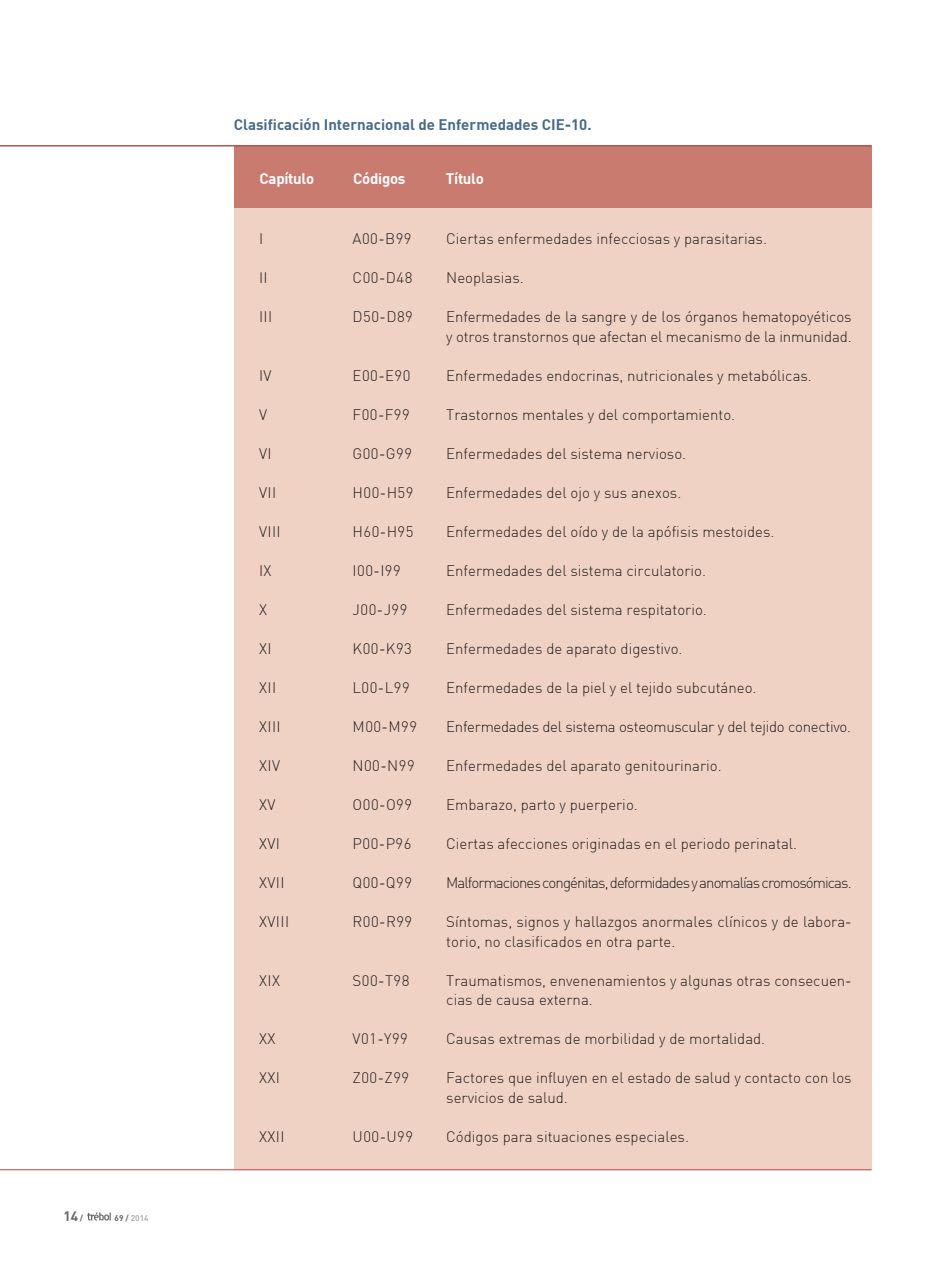
<style>
.page{position:relative;width:935px;height:1263px;background:#fff}
.page>*{position:absolute;margin:0;border:0;box-sizing:border-box;transform-origin:0 0}
.t1{font:300 15px/19.5px "DIN";color:#231f20}
.t2{font:300 15px "DIN";letter-spacing:-.06em;color:#231f20}
.t3{font:300 15px "DIN";letter-spacing:-.02em;color:#231f20}
.t4{font:700 15px "DIN";color:#466b8c}
.t5{font:700 15px "DIN";letter-spacing:-.02em;color:#fff}
.t6{font:700 13.5px "DIN";color:#67686b}
.t7{font:700 8.25px "DIN";color:#aeb0b3}
.s1{font-size:8.25px}
.s2{color:#67686b}
</style>
<div class="page">
<svg style="left:87px;top:1212px;width:24px;height:8px"></svg>
<div style="left:234px;top:146px;width:637px;height:1023px;background:#efd2c4"></div>
<div style="left:234px;top:146px;width:637px;height:61px;background:#c97b6f"></div>
<hr style="left:0;top:145px;width:871px;height:1px;background:#af4a45">
<hr style="left:0;top:1169px;width:871px;height:1px;background:#af4a45">
<p class="t6" style="left:63px;top:1206px;width:21px">14 <span class="s1">/</span></p>
<p class="t7" style="left:115px;top:1211px;width:36px"><span class="s2">69 /</span> 2014</p>
<p class="t4" style="left:234px;top:115px;width:359px">Clasificación Internacional de Enfermedades CIE-10.</p>
<p class="t5" style="left:260px;top:169px;width:56px">Capítulo</p>
<p class="t5" style="left:353px;top:169px;width:54px">Códigos</p>
<p class="t5" style="left:446px;top:169px;width:40px">Título</p>
<p class="t1" style="left:259px;top:229px;width:6px">I</p>
<p class="t1" style="left:352px;top:229px;width:61px">A00-B99</p>
<p class="t1" style="left:259px;top:268px;width:10px">II</p>
<p class="t1" style="left:352px;top:268px;width:61px">C00-D48</p>
<p class="t1" style="left:259px;top:307px;width:15px">III</p>
<p class="t1" style="left:352px;top:307px;width:62px">D50-D89</p>
<p class="t1" style="left:259px;top:366px;width:14px">IV</p>
<p class="t1" style="left:352px;top:366px;width:59px">E00-E90</p>
<p class="t1" style="left:259px;top:405px;width:10px">V</p>
<p class="t1" style="left:352px;top:405px;width:59px">F00-F99</p>
<p class="t1" style="left:259px;top:444px;width:14px">VI</p>
<p class="t1" style="left:352px;top:444px;width:61px">G00-G99</p>
<p class="t1" style="left:259px;top:483px;width:19px">VII</p>
<p class="t1" style="left:352px;top:483px;width:62px">H00-H59</p>
<p class="t1" style="left:259px;top:522px;width:23px">VIII</p>
<p class="t1" style="left:352px;top:522px;width:62px">H60-H95</p>
<p class="t1" style="left:259px;top:561px;width:14px">IX</p>
<p class="t1" style="left:352px;top:561px;width:50px">I00-I99</p>
<p class="t1" style="left:259px;top:600px;width:9px">X</p>
<p class="t1" style="left:352px;top:600px;width:56px">J00-J99</p>
<p class="t1" style="left:259px;top:639px;width:14px">XI</p>
<p class="t1" style="left:352px;top:639px;width:61px">K00-K93</p>
<p class="t1" style="left:259px;top:678px;width:19px">XII</p>
<p class="t1" style="left:352px;top:678px;width:59px">L00-L99</p>
<p class="t1" style="left:259px;top:717px;width:23px">XIII</p>
<p class="t1" style="left:352px;top:717px;width:66px">M00-M99</p>
<p class="t1" style="left:259px;top:756px;width:23px">XIV</p>
<p class="t1" style="left:352px;top:756px;width:64px">N00-N99</p>
<p class="t1" style="left:259px;top:795px;width:18px">XV</p>
<p class="t1" style="left:352px;top:795px;width:61px">O00-O99</p>
<p class="t1" style="left:259px;top:834px;width:22px">XVI</p>
<p class="t1" style="left:352px;top:834px;width:60px">P00-P96</p>
<p class="t1" style="left:259px;top:873px;width:27px">XVII</p>
<p class="t1" style="left:352px;top:873px;width:61px">Q00-Q99</p>
<p class="t1" style="left:259px;top:912px;width:32px">XVIII</p>
<p class="t1" style="left:352px;top:912px;width:61px">R00-R99</p>
<p class="t1" style="left:259px;top:970px;width:22px">XIX</p>
<p class="t1" style="left:352px;top:970px;width:58px">S00-T98</p>
<p class="t1" style="left:259px;top:1029px;width:18px">XX</p>
<p class="t1" style="left:352px;top:1029px;width:57px">V01-Y99</p>
<p class="t1" style="left:259px;top:1068px;width:22px">XXI</p>
<p class="t1" style="left:352px;top:1068px;width:58px">Z00-Z99</p>
<p class="t1" style="left:259px;top:1126px;width:27px">XXII</p>
<p class="t1" style="left:352px;top:1126px;width:62px">U00-U99</p>
<p class="t1" style="left:446px;top:229px;width:322px">Ciertas enfermedades infecciosas y parasitarias.</p>
<p class="t1" style="left:446px;top:268px;width:79px">Neoplasias.</p>
<p class="t1" style="left:446px;top:307px;width:407px">Enfermedades de la sangre y de los órganos hematopoyéticos y otros transtornos que afectan el mecanismo de la inmunidad.</p>
<p class="t1" style="left:446px;top:366px;width:367px">Enfermedades endocrinas, nutricionales y metabólicas.</p>
<p class="t1" style="left:446px;top:405px;width:290px">Trastornos mentales y del comportamiento.</p>
<p class="t1" style="left:446px;top:444px;width:241px">Enfermedades del sistema nervioso.</p>
<p class="t1" style="left:446px;top:483px;width:236px">Enfermedades del ojo y sus anexos.</p>
<p class="t1" style="left:446px;top:522px;width:330px">Enfermedades del oído y de la apófisis mestoides.</p>
<p class="t1" style="left:446px;top:561px;width:261px">Enfermedades del sistema circulatorio.</p>
<p class="t1" style="left:446px;top:600px;width:262px">Enfermedades del sistema respitatorio.</p>
<p class="t1" style="left:446px;top:639px;width:238px">Enfermedades de aparato digestivo.</p>
<p class="t1" style="left:446px;top:678px;width:312px">Enfermedades de la piel y el tejido subcutáneo.</p>
<p class="t3" style="left:446px;top:717px;width:406px">Enfermedades del sistema osteomuscular y del tejido conectivo.</p>
<p class="t1" style="left:446px;top:756px;width:277px">Enfermedades del aparato genitourinario.</p>
<p class="t1" style="left:446px;top:795px;width:193px">Embarazo, parto y puerperio.</p>
<p class="t1" style="left:446px;top:834px;width:352px">Ciertas afecciones originadas en el periodo perinatal.</p>
<p class="t2" style="left:446px;top:873px;width:407px">Malformaciones congénitas, deformidades y anomalías cromosómicas.</p>
<p class="t1" style="left:446px;top:912px;width:407px">Síntomas, signos y hallazgos anormales clínicos y de labora&shy;torio, no clasificados en otra parte.</p>
<p class="t1" style="left:446px;top:970px;width:407px">Traumatismos, envenenamientos y algunas otras consecuen&shy;cias de causa externa.</p>
<p class="t1" style="left:446px;top:1029px;width:320px">Causas extremas de morbilidad y de mortalidad.</p>
<p class="t1" style="left:446px;top:1068px;width:407px">Factores que influyen en el estado de salud y contacto con los servicios de salud.</p>
<p class="t1" style="left:446px;top:1126px;width:244px">Códigos para situaciones especiales.</p>
</div>
